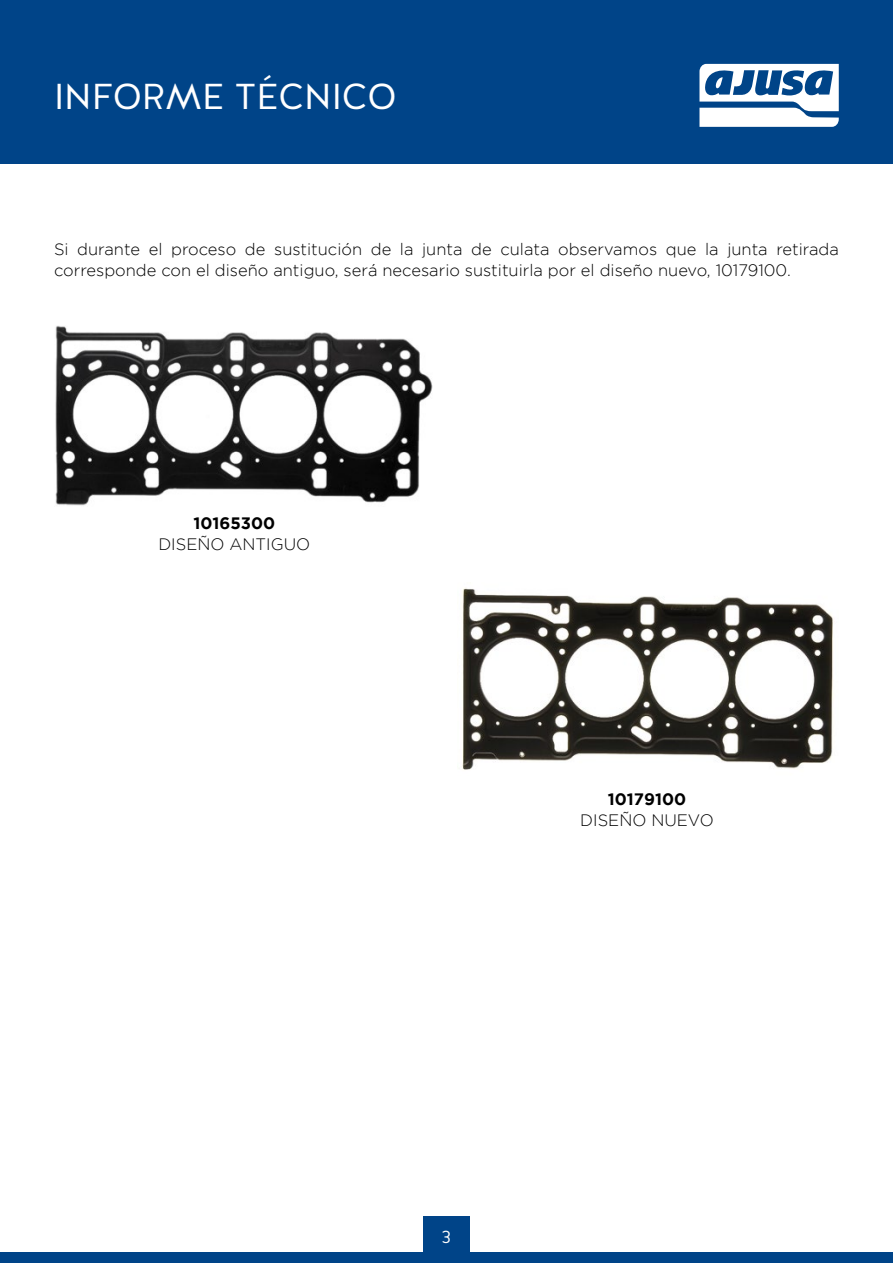
<style>
.page{position:relative;width:893px;height:1263px;background:#fff}
.page>*{position:absolute;margin:0;border:0;box-sizing:border-box;transform-origin:0 0}
.t1{font:36px "Halis GR";color:#fff}
.t2{font:18px "Halis GR";color:#fff}
.t3{font:300 16.5px/21px "Gotham";color:#000}
.t4{font:700 16.5px "Gotham";color:#000}
</style>
<div class="page">
<div style="left:0;top:0;width:893px;height:163px;background:#048"></div>
<svg style="left:699px;top:64px;width:140px;height:63px"></svg>
<div style="left:0;top:1252px;width:893px;height:11px;background:#048"></div>
<div style="left:423px;top:1216px;width:47px;height:46px;background:#048"></div>
<img style="left:55px;top:325px;width:378px;height:181px">
<img style="left:462px;top:588px;width:372px;height:182px">
<h1 class="t1" style="left:54px;top:73px;width:344px">INFORME TÉCNICO</h1>
<p class="t3" style="left:54px;top:238px;width:786px">Si durante el proceso de sustitución de la junta de culata observamos que la junta retirada corresponde con el diseño antiguo, será necesario sustituirla por el diseño nuevo, 10179100.</p>
<p class="t4" style="left:193px;top:513px;width:83px">10165300</p>
<p class="t3" style="left:158px;top:533px;width:153px">DISEÑO ANTIGUO</p>
<p class="t4" style="left:608px;top:789px;width:80px">10179100</p>
<p class="t3" style="left:580px;top:809px;width:135px">DISEÑO NUEVO</p>
<p class="t2" style="left:442px;top:1225px;width:11px">3</p>
</div>
